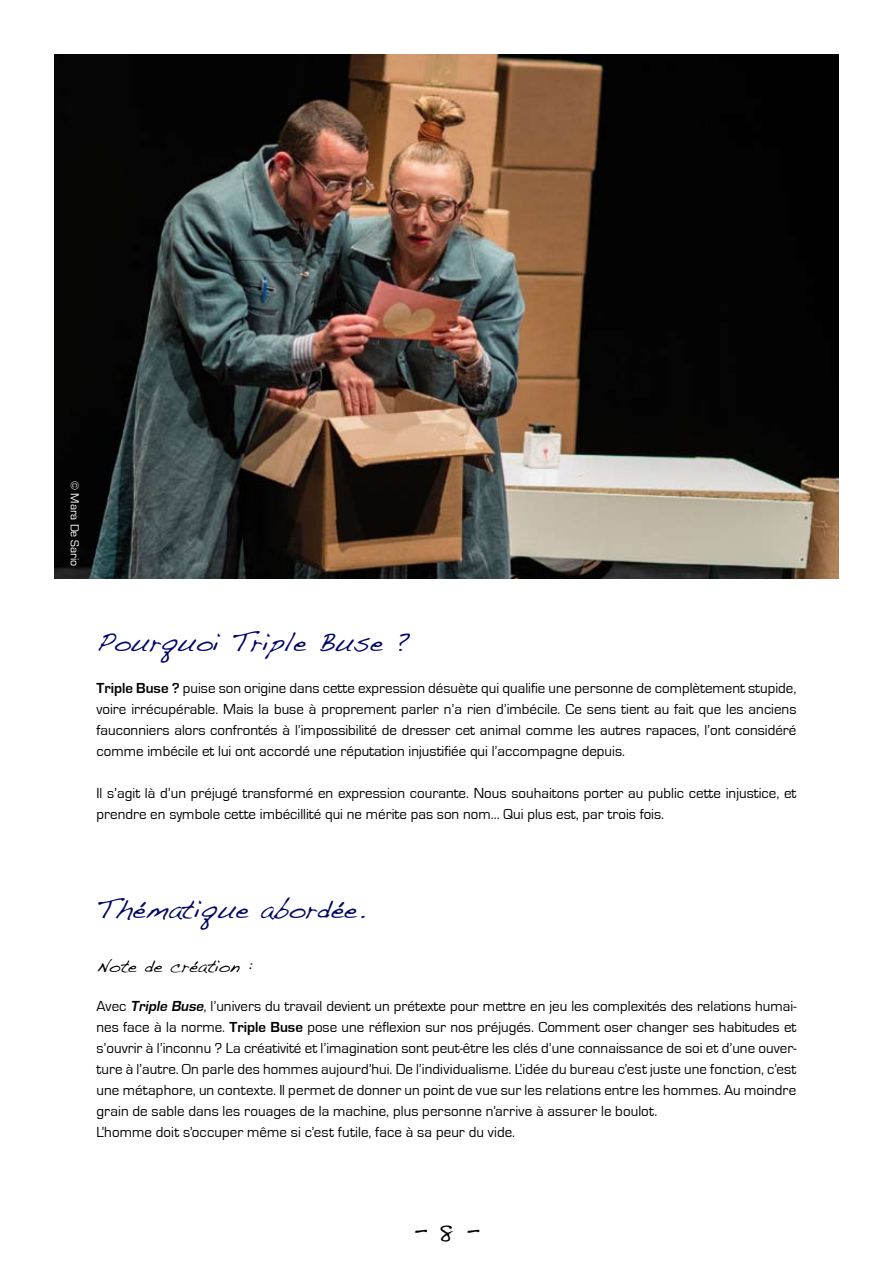
<style>
.page{position:relative;width:893px;height:1263px;background:#fff}
.page>*{position:absolute;margin:0;border:0;box-sizing:border-box;transform-origin:0 0}
.t1{font:27px "Handwriting Dakota";color:#000568}
.t2{font:27px "Handwriting Dakota";color:#00085f}
.t3{font:27px "Handwriting Dakota";color:#000}
.t4{font:18px "Handwriting Dakota";letter-spacing:-.005em;color:#000}
.t5{font:15px/21px "Eurostile";color:#000}
.t6{font:12px "Eurostile";color:#fff}
.s1{font-weight:700}
.s2{font-weight:700;font-style:italic}
</style>
<div class="page">
<img style="left:54px;top:54px;width:785px;height:525px">
<p class="t6" style="left:81px;top:481px;width:87px;rotate:90deg">© Mara De Sario</p>
<h1 class="t1" style="left:97px;top:626px;width:315px">Pourquoi Triple Buse ?</h1>
<p class="t5" style="left:97px;top:678px;width:701px;text-align:justify"><span class="s1">Triple Buse ?</span> puise son origine dans cette expression désuète qui qualifie une personne de complètement stupide, voire irrécupérable. Mais la buse à proprement parler n’a rien d’imbécile. Ce sens tient au fait que les anciens fauconniers alors confrontés à l’impossibilité de dresser cet animal comme les autres rapaces, l’ont considéré comme imbécile et lui ont accordé une réputation injustifiée qui l’accompagne depuis.</p>
<p class="t5" style="left:97px;top:783px;width:701px">Il s’agit là d’un préjugé transformé en expression courante. Nous souhaitons porter au public cette injustice, et prendre en symbole cette imbécillité qui ne mérite pas son nom... Qui plus est, par trois fois.</p>
<h1 class="t2" style="left:97px;top:893px;width:270px">Thématique abordée.</h1>
<p class="t4" style="left:97px;top:955px;width:157px">Note de création :</p>
<p class="t5" style="left:97px;top:996px;width:701px">Avec <span class="s2">Triple Buse</span>, l’univers du travail devient un prétexte pour mettre en jeu les complexités des relations humai&shy;nes face à la norme. <span class="s1">Triple Buse</span> pose une réflexion sur nos préjugés. Comment oser changer ses habitudes et s’ouvrir à l’inconnu ? La créativité et l’imagination sont peut-être les clés d’une connaissance de soi et d’une ouver&shy;ture à l’autre. On parle des hommes aujourd’hui. De l’individualisme. L’idée du bureau c’est juste une fonction, c’est une métaphore, un contexte. Il permet de donner un point de vue sur les relations entre les hommes. Au moindre grain de sable dans les rouages de la machine, plus personne n’arrive à assurer le boulot.<br>L’homme doit s’occuper même si c’est futile, face à sa peur du vide.</p>
<h1 class="t3" style="left:412px;top:1212px;width:69px">- 8 -</h1>
</div>
